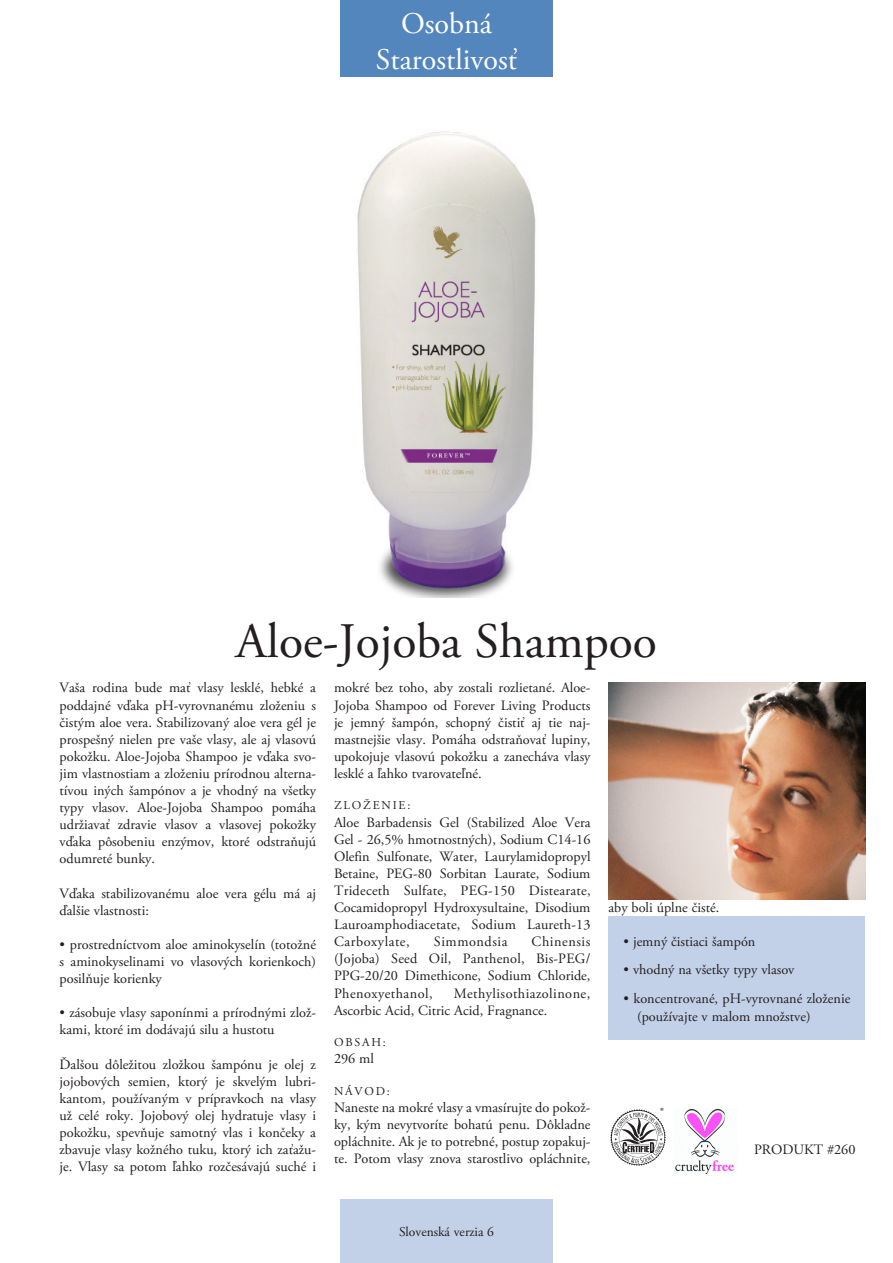
<style>
.page{position:relative;width:893px;height:1263px;background:#fff}
.page>*{position:absolute;margin:0;border:0;box-sizing:border-box;transform-origin:0 0}
.t1{font:49.5px "Adobe Garamond Pro";color:#231f20}
.t2{font:30px/36px "Adobe Garamond Pro";color:#fff;text-align:center}
.Key_Points{font:14.25px/17.1px "Adobe Garamond Pro";color:#231f20;text-align:justify}
.Key_Points-2{font:14.25px "Adobe Garamond Pro";letter-spacing:.04em;color:#231f20}
.t3{font:13.5px "Adobe Garamond Pro";color:#231f20}
.t4{font:12px "Adobe Garamond Pro";letter-spacing:.15em;color:#231f20}
.t5{font:9px "Myriad Pro";color:#231f20}
</style>
<div class="page">
<img style="left:357px;top:131px;width:179px;height:467px">
<img style="left:608px;top:682px;width:257px;height:218px">
<div style="left:609px;top:916px;width:256px;height:124px;background:#c3d1e8"></div>
<div style="left:340px;top:0;width:213px;height:77px;background:#5286bd"></div>
<div style="left:340px;top:1199px;width:213px;height:64px;background:#c3d1e8"></div>
<img style="left:610px;top:1110px;width:56px;height:55px">
<img style="left:675px;top:1109px;width:59px;height:65px">
<p class="t2" style="left:376px;top:7px;width:142px">Osobná<br>Starostlivosť</p>
<p class="t1" style="left:236px;top:612px;width:423px">Aloe-Jojoba Shampoo</p>
<p class="Key_Points" style="left:60px;top:680px;width:258px">Vaša rodina bude mať vlasy lesklé, hebké a poddajné vďaka pH-vyrovnanému zloženiu s čistým aloe vera. Stabilizovaný aloe vera gél je prospešný nielen pre vaše vlasy, ale aj vlasovú pokožku. Aloe-Jojoba Shampoo je vďaka svo&shy;jim vlastnostiam a zloženiu prírodnou alterna&shy;tívou iných šampónov a je vhodný na všetky typy vlasov. Aloe-Jojoba Shampoo pomáha udržiavať zdravie vlasov a vlasovej pokožky vďaka pôsobeniu enzýmov, ktoré odstraňujú odumreté bunky.</p>
<p class="Key_Points" style="left:60px;top:885px;width:258px">Vďaka stabilizovanému aloe vera gélu má aj ďalšie vlastnosti:</p>
<p class="Key_Points" style="left:60px;top:936px;width:258px">• prostredníctvom aloe aminokyselín (totožné s aminokyselinami vo vlasových korienkoch) posilňuje korienky</p>
<p class="Key_Points" style="left:60px;top:1005px;width:258px">• zásobuje vlasy saponínmi a prírodnými zlož&shy;kami, ktoré im dodávajú silu a hustotu</p>
<p class="Key_Points" style="left:60px;top:1056px;width:258px">Ďalšou dôležitou zložkou šampónu je olej z jojobových semien, ktorý je skvelým lubri&shy;kantom, používaným v prípravkoch na vlasy už celé roky. Jojobový olej hydratuje vlasy i pokožku, spevňuje samotný vlas i končeky a zbavuje vlasy kožného tuku, ktorý ich zaťažu&shy;je. Vlasy sa potom ľahko rozčesávajú suché i</p>
<p class="Key_Points" style="left:334px;top:680px;width:258px">mokré bez toho, aby zostali rozlietané. Aloe-Jojoba Shampoo od Forever Living Products je jemný šampón, schopný čistiť aj tie naj&shy;mastnejšie vlasy. Pomáha odstraňovať lupiny, upokojuje vlasovú pokožku a zanecháva vlasy lesklé a ľahko tvarovateľné.</p>
<p class="t4" style="left:334px;top:798px;width:78px">ZLOŽENIE:</p>
<p class="Key_Points" style="left:334px;top:814px;width:258px">Aloe Barbadensis Gel (Stabilized Aloe Vera Gel - 26,5% hmotnostných), Sodium C14-16<br>Olefin Sulfonate, Water, Laurylamidopropyl Betaine, PEG-80 Sorbitan Laurate, Sodium Trideceth Sulfate, PEG-150 Distearate, Cocamidopropyl Hydroxysultaine, Disodium Lauroamphodiacetate, Sodium Laureth-13<br>Carboxylate,</p>
<p class="Key_Points" style="left:608px;top:899px;width:112px">aby boli úplne čisté.</p>
<p class="Key_Points" style="left:624px;top:933px;width:133px">• jemný čistiaci šampón</p>
<p class="Key_Points" style="left:624px;top:962px;width:172px">• vhodný na všetky typy vlasov</p>
<p class="Key_Points" style="left:637px;top:990px;width:215px;line-height:18px;text-indent:-14px">• koncentrované, pH-vyrovnané zloženie (používajte v malom množstve)</p>
<p class="Key_Points" style="left:334px;top:934px;width:258px;text-indent:198px">Chinensis (Jojoba) Seed Oil, Panthenol, Bis-PEG/ PPG-20/20 Dimethicone, Sodium Chloride, Phenoxyethanol,</p>
<p class="Key_Points-2" style="left:434px;top:933px;width:75px">Simmondsia</p>
<p class="Key_Points" style="left:334px;top:985px;width:258px;text-indent:120px">Methylisothiazolinone,<br>Ascorbic Acid, Citric Acid, Fragnance.</p>
<p class="t4" style="left:334px;top:1035px;width:53px">OBSAH:</p>
<p class="Key_Points" style="left:334px;top:1051px;width:42px">296 ml</p>
<p class="t4" style="left:334px;top:1084px;width:57px">NÁVOD:</p>
<p class="Key_Points" style="left:334px;top:1099px;width:258px">Naneste na mokré vlasy a vmasírujte do pokož&shy;ky, kým nevytvoríte bohatú penu. Dôkladne opláchnite. Ak je to potrebné, postup zopakuj&shy;te. Potom vlasy znova starostlivo opláchnite,</p>
<p class="t5" style="left:660px;top:1106px;width:5px">®</p>
<p class="Key_Points" style="left:754px;top:1141px;width:103px">PRODUKT #260</p>
<p class="t3" style="left:399px;top:1223px;width:96px">Slovenská verzia 6</p>
</div>
